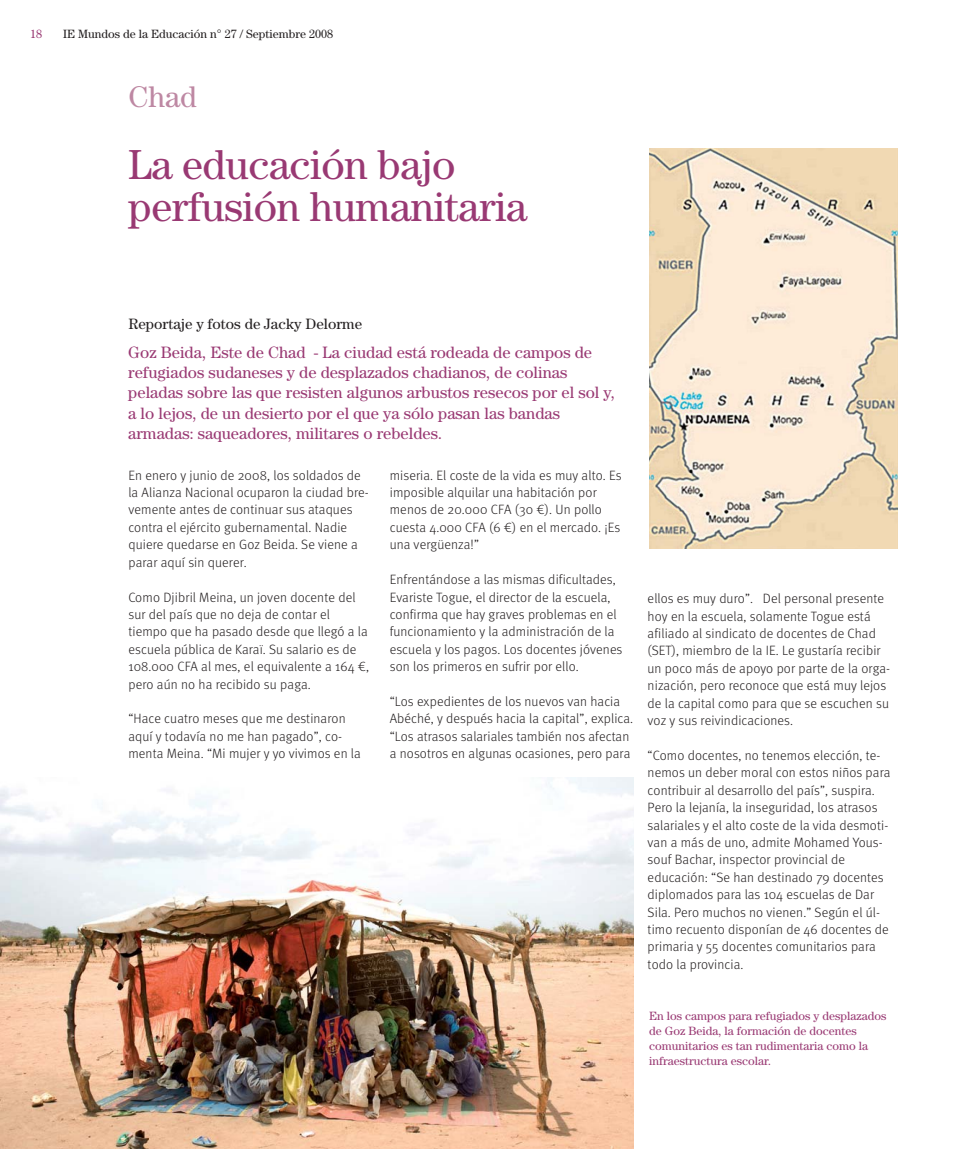
<style>
.page{position:relative;width:978px;height:1149px;background:#fff}
.page>*{position:absolute;margin:0;border:0;box-sizing:border-box;transform-origin:0 0}
.t1{font:42px/42px "Century Std";letter-spacing:-.01em;color:#993973}
.t2{font:30px "Century Std";color:#be88a3}
.t3{font:16.5px/20.4px "Century Std";color:#993973}
.t4{font:15px "Century Std";color:#231f20}
.t5{font:300 13.5px/17.4px "Meta";letter-spacing:.01em;color:#231f20}
.t6{font:12px/15px "Century Std";color:#993973}
.t7{font:12px "Century Std";color:#231f20}
</style>
<div class="page">
<img style="left:0;top:777px;width:633px;height:371px">
<img style="left:649px;top:149px;width:249px;height:400px">
<p class="t6" style="left:30px;top:28px;width:13px">18</p>
<p class="t7" style="left:63px;top:30px;width:271px">IE Mundos de la Educación n° 27 / Septiembre 2008</p>
<h2 class="t2" style="left:129px;top:87px;width:70px">Chad</h2>
<h1 class="t1" style="left:128px;top:148px;width:400px">La educación bajo perfusión humanitaria</h1>
<p class="t4" style="left:128px;top:319px;width:235px">Reportaje y fotos de Jacky Delorme</p>
<p class="t3" style="left:128px;top:343px;width:488px">Goz Beida, Este de Chad - La ciudad está rodeada de campos de refugiados sudaneses y de desplazados chadianos, de colinas peladas sobre las que resisten algunos arbustos resecos por el sol y, a lo lejos, de un desierto por el que ya sólo pasan las bandas armadas: saqueadores, militares o rebeldes.</p>
<p class="t5" style="left:128px;top:467px;width:242px">En enero y junio de 2008, los soldados de la Alianza Nacional ocuparon la ciudad bre&shy;vemente antes de continuar sus ataques contra el ejército gubernamental. Nadie quiere quedarse en Goz Beida. Se viene a parar aquí sin querer.</p>
<p class="t5" style="left:128px;top:589px;width:242px">Como Djibril Meina, un joven docente del sur del país que no deja de contar el tiempo que ha pasado desde que llegó a la escuela pública de Karaï. Su salario es de 108.000 CFA al mes, el equivalente a 164 €, pero aún no ha recibido su paga.</p>
<p class="t5" style="left:128px;top:710px;width:234px">“Hace cuatro meses que me destinaron aquí y todavía no me han pagado”, co&shy;menta Meina. “Mi mujer y yo vivimos en la</p>
<p class="t5" style="left:390px;top:467px;width:233px">miseria. El coste de la vida es muy alto. Es imposible alquilar una habitación por menos de 20.000 CFA (30 €). Un pollo cuesta 4.000 CFA (6 €) en el mercado. ¡Es una vergüenza!”</p>
<p class="t5" style="left:390px;top:571px;width:234px">Enfrentándose a las mismas dificultades, Evariste Togue, el director de la escuela, confirma que hay graves problemas en el funcionamiento y la administración de la escuela y los pagos. Los docentes jóvenes son los primeros en sufrir por ello.</p>
<p class="t5" style="left:390px;top:693px;width:245px">“Los expedientes de los nuevos van hacia Abéché, y después hacia la capital”, explica. “Los atrasos salariales también nos afectan a nosotros en algunas ocasiones, pero para</p>
<p class="t5" style="left:648px;top:590px;width:244px">ellos es muy duro”. Del personal presente hoy en la escuela, solamente Togue está afiliado al sindicato de docentes de Chad (SET), miembro de la IE. Le gustaría recibir un poco más de apoyo por parte de la orga&shy;nización, pero reconoce que está muy lejos de la capital como para que se escuchen su voz y sus reivindicaciones.</p>
<p class="t5" style="left:648px;top:747px;width:244px">“Como docentes, no tenemos elección, te&shy;nemos un deber moral con estos niños para contribuir al desarrollo del país”, suspira.<br>Pero la lejanía, la inseguridad, los atrasos salariales y el alto coste de la vida desmoti&shy;van a más de uno, admite Mohamed Yous&shy;souf Bachar, inspector provincial de educación: “Se han destinado 79 docentes diplomados para las 104 escuelas de Dar Sila. Pero muchos no vienen.” Según el úl&shy;timo recuento disponían de 46 docentes de primaria y 55 docentes comunitarios para todo la provincia.</p>
<p class="t6" style="left:649px;top:1008px;width:239px">En los campos para refugiados y desplazados de Goz Beida, la formación de docentes comunitarios es tan rudimentaria como la infraestructura escolar.</p>
</div>
